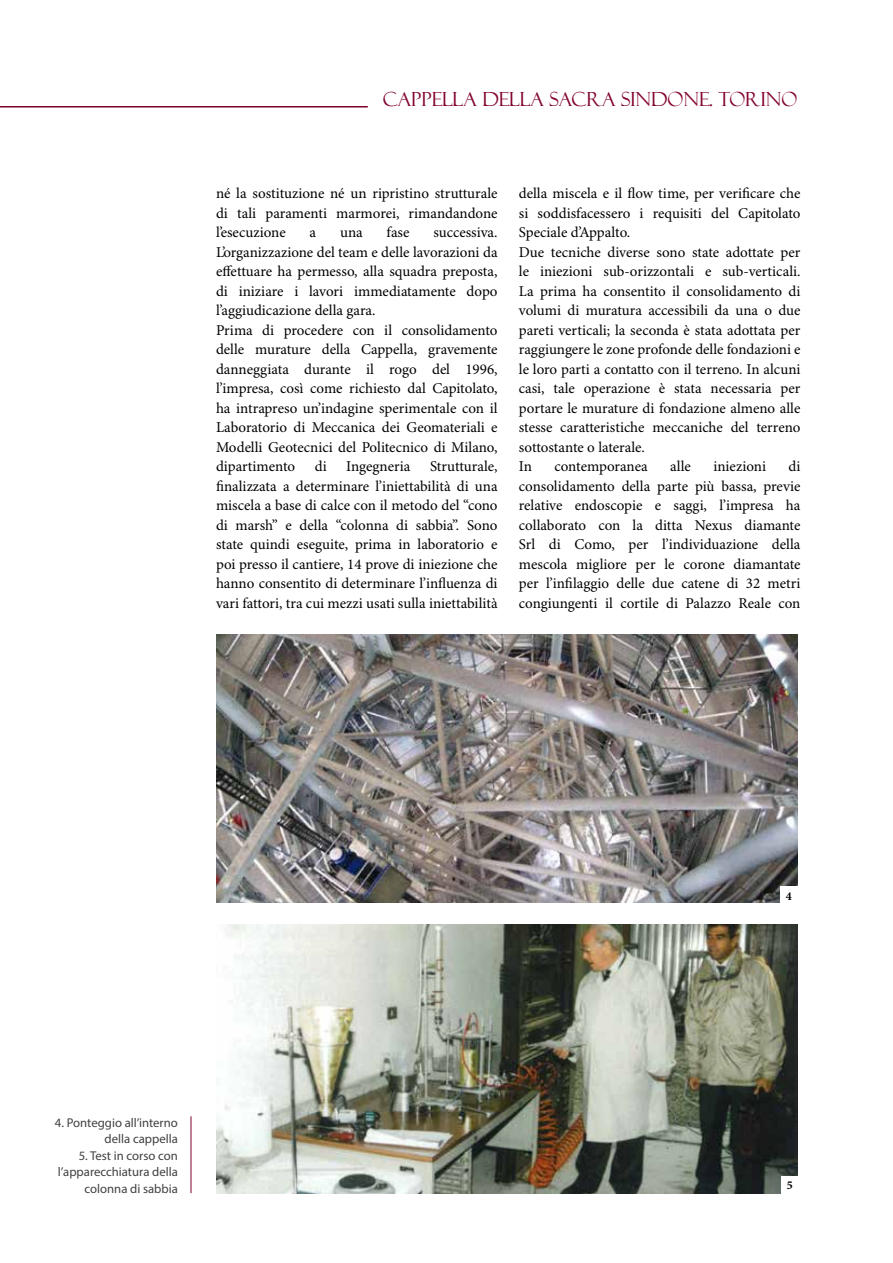
<style>
.page{position:relative;width:893px;height:1263px;background:#fff}
.page>*{position:absolute;margin:0;border:0;box-sizing:border-box;transform-origin:0 0}
.t1{font:19.5px "Felix Titling";color:#81002d}
.t2{font:15px/19.5px "Minion Pro";color:#000;text-align:justify}
.t3{font:12.75px/16.5px "Myriad Pro";color:#414042;text-align:right}
.t4{font:700 12px "Minion Pro";color:#000}
</style>
<div class="page">
<hr style="left:0;top:106px;width:368px;height:2px;background:#81002d">
<hr style="left:191px;top:1116px;width:1px;height:77px;background:#81002d">
<img style="left:216px;top:924px;width:581px;height:269px">
<img style="left:216px;top:635px;width:581px;height:267px">
<div style="left:781px;top:1176px;width:17px;height:17px;background:#fff"></div>
<div style="left:780px;top:887px;width:17px;height:17px;background:#fff"></div>
<h1 class="t1" style="left:383px;top:88px;width:416px">CAPPELLA DELLA SACRA SINDONE. TORINO</h1>
<p class="t2" style="left:216px;top:184px;width:283px">né la sostituzione né un ripristino strutturale di tali paramenti marmorei, rimandandone l’esecuzione</p>
<p class="t2" style="left:310px;top:223px;width:8px">a</p>
<p class="t2" style="left:340px;top:223px;width:24px">una</p>
<p class="t2" style="left:387px;top:223px;width:25px">fase</p>
<p class="t2" style="left:216px;top:223px;width:283px;text-align:left;text-indent:217px">successiva.<br>L’organizzazione del team e delle lavorazioni da effettuare ha permesso, alla squadra preposta, di iniziare i lavori immediatamente dopo l’aggiudicazione della gara.<br>Prima di procedere con il consolidamento delle murature della Cappella, gravemente danneggiata durante il rogo del 1996, l’impresa, così come richiesto dal Capitolato, ha intrapreso un’indagine sperimentale con il Laboratorio di Meccanica dei Geomateriali e Modelli Geotecnici del Politecnico di Milano, dipartimento</p>
<p class="t2" style="left:216px;top:457px;width:283px;text-indent:214px">Strutturale, finalizzata a determinare l’iniettabilità di una miscela a base di calce con il metodo del “cono di marsh” e della “colonna di sabbia”. Sono state quindi eseguite, prima in laboratorio e poi presso il cantiere, 14 prove di iniezione che hanno consentito di determinare l’influenza di vari fattori, tra cui mezzi usati sulla iniettabilità</p>
<p class="t2" style="left:315px;top:457px;width:13px">di</p>
<p class="t2" style="left:346px;top:457px;width:66px">Ingegneria</p>
<p class="t2" style="left:519px;top:184px;width:283px;text-align:left">della miscela e il flow time, per verificare che si soddisfacessero i requisiti del Capitolato Speciale d’Appalto.<br>Due tecniche diverse sono state adottate per le iniezioni sub-orizzontali e sub-verticali.<br>La prima ha consentito il consolidamento di volumi di muratura accessibili da una o due pareti verticali; la seconda è stata adottata per raggiungere le zone profonde delle fondazioni e le loro parti a contatto con il terreno. In alcuni casi, tale operazione è stata necessaria per portare le murature di fondazione almeno alle stesse caratteristiche meccaniche del terreno sottostante o laterale.<br>In</p>
<p class="t2" style="left:519px;top:457px;width:283px;text-indent:270px">di consolidamento della parte più bassa, previe relative endoscopie e saggi, l’impresa ha collaborato con la ditta Nexus diamante Srl di Como, per l’individuazione della mescola migliore per le corone diamantate per l’infilaggio delle due catene di 32 metri congiungenti il cortile di Palazzo Reale con</p>
<p class="t2" style="left:554px;top:457px;width:95px">contemporanea</p>
<p class="t2" style="left:670px;top:457px;width:22px">alle</p>
<p class="t2" style="left:713px;top:457px;width:54px">iniezioni</p>
<p class="t3" style="left:55px;top:1114px;width:124px">4. Ponteggio all’interno della cappella</p>
<p class="t3" style="left:58px;top:1147px;width:122px">5. Test in corso con l’apparecchiatura della colonna di sabbia</p>
<p class="t4" style="left:786px;top:887px;width:7px">4</p>
<p class="t4" style="left:787px;top:1177px;width:7px">5</p>
</div>
